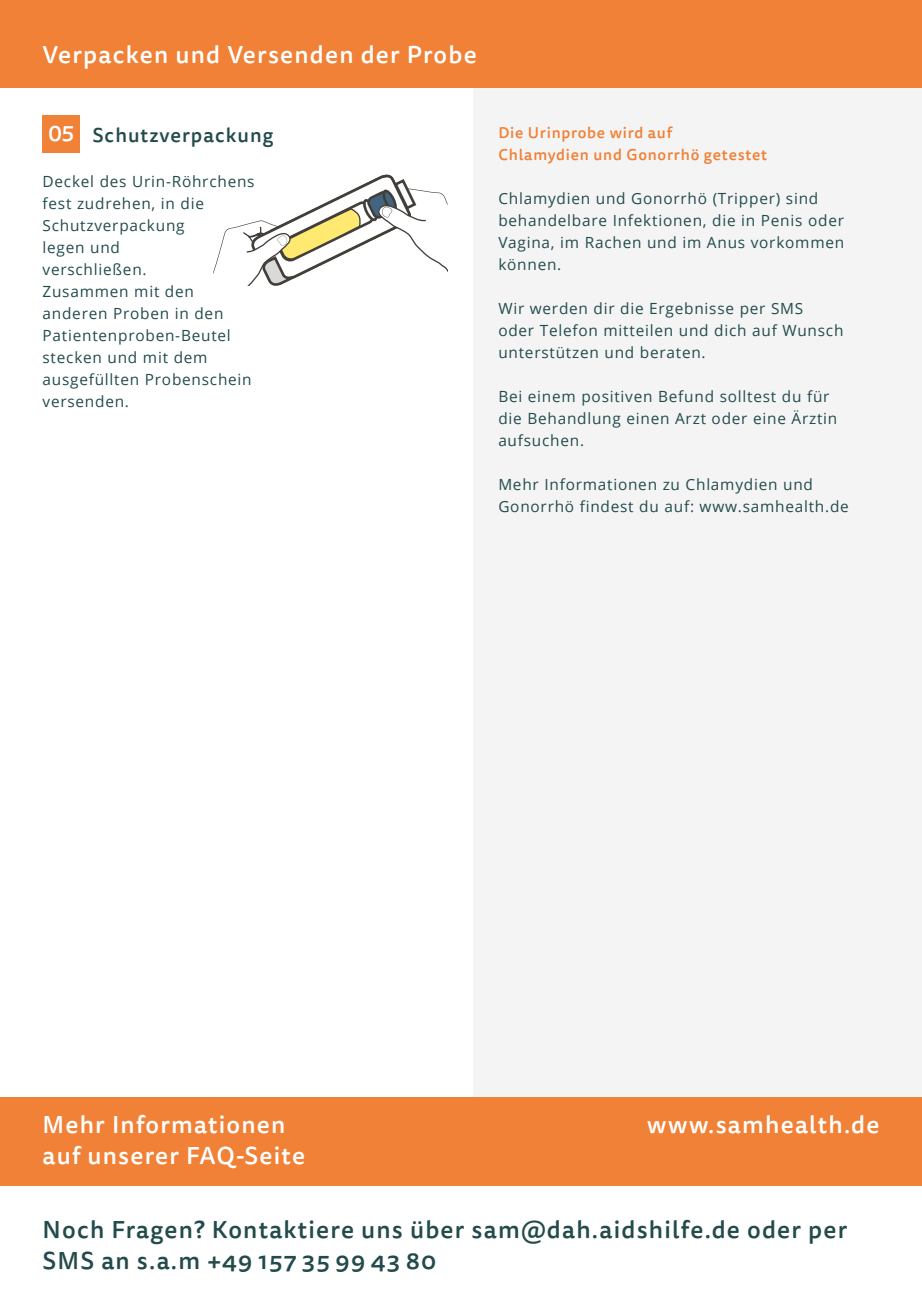
<style>
.page{position:relative;width:922px;height:1312px;background:#fff}
.page>*{position:absolute;margin:0;border:0;box-sizing:border-box;transform-origin:0 0}
.t1{font:500 24.25px/30.8px "Tisa Sans Pro";letter-spacing:.05em;color:#fff}
.t2{font:500 24.25px/30.8px "Tisa Sans Pro";letter-spacing:.05em;color:#234b4c}
.t3{font:500 19.75px "Tisa Sans Pro";letter-spacing:.05em;color:#234b4c}
.t4{font:15.25px/22px "Open Sans";letter-spacing:.05em;color:#234b4c}
.t5{font:500 15.25px/22px "Tisa Sans Pro";letter-spacing:.05em;color:#f08136}
.s1{font-size:22px;color:#fff}
</style>
<div class="page">
<div style="left:473px;top:87px;width:448px;height:1016px;background:#f4f4f4"></div>
<div style="left:0;top:0;width:921px;height:87px;background:#f08136"></div>
<div style="left:0;top:1096px;width:921px;height:88px;background:#f08136"></div>
<svg style="left:213px;top:174px;width:234px;height:112px"></svg>
<div style="left:43px;top:116px;width:37px;height:37px;background:#f08136"></div>
<h1 class="t1" style="left:43px;top:40px;width:435px">Verpacken und Versenden der Probe</h1>
<p class="t3" style="left:48px;top:121px;width:226px"><span class="s1">05</span> Schutzverpackung</p>
<p class="t5" style="left:498px;top:122px;width:270px">Die Urinprobe wird auf<br>Chlamydien und Gonorrhö getestet</p>
<p class="t4" style="left:498px;top:187px;width:347px">Chlamydien und Gonorrhö (Tripper) sind behandelbare Infektionen, die in Penis oder Vagina, im Rachen und im Anus vorkommen können.</p>
<p class="t4" style="left:498px;top:297px;width:346px">Wir werden dir die Ergebnisse per SMS<br>oder Telefon mitteilen und dich auf Wunsch unterstützen und beraten.</p>
<p class="t4" style="left:498px;top:385px;width:340px">Bei einem positiven Befund solltest du für die Behandlung einen Arzt oder eine Ärztin aufsuchen.</p>
<p class="t4" style="left:498px;top:473px;width:352px">Mehr Informationen zu Chlamydien und<br>Gonorrhö findest du auf: www.samhealth.de</p>
<p class="t4" style="left:43px;top:170px;width:213px">Deckel des Urin-Röhrchens fest zudrehen, in die<br>Schutzverpackung<br>legen und<br>verschließen.<br>Zusammen mit den anderen Proben in den<br>Patientenproben-Beutel stecken und mit dem ausgefüllten Probenschein versenden.</p>
<h1 class="t1" style="left:43px;top:1109px;width:264px">Mehr Informationen auf unserer FAQ-Seite</h1>
<h1 class="t1" style="left:647px;top:1109px;width:234px">www.samhealth.de</h1>
<h1 class="t2" style="left:43px;top:1214px;width:806px">Noch Fragen? Kontaktiere uns über sam@dah.aidshilfe.de oder per<br>SMS an s.a.m +49 157 35 99 43 80</h1>
</div>
